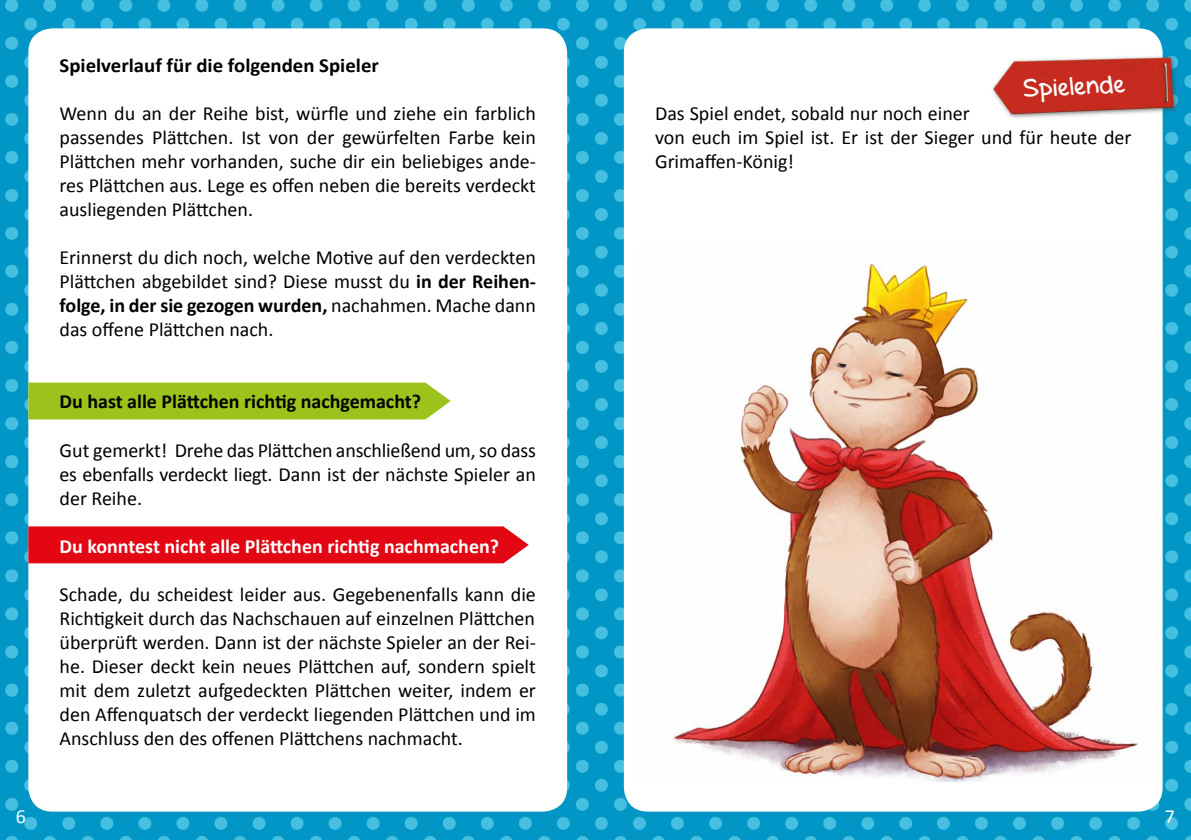
<style>
.page{position:relative;width:1191px;height:840px;background:#fff}
.page>*{position:absolute;margin:0;border:0;box-sizing:border-box;transform-origin:0 0}
.t1{font:24px "Set Firetothe Rain";color:#fff}
.t2{font:20px/24px "Calibri";color:#000;text-align:justify}
.t3{font:700 20px "Calibri";color:#fff}
.t4{font:700 20px "Calibri";color:#000}
.t5{font:700 20px "Calibri";color:#000;scale:1.04 1}
.t6{font:20px "Calibri";color:#fff}
.s1{font-weight:700}
</style>
<div class="page">
<img style="left:0;top:0;width:1191px;height:839px">
<div style="left:28px;top:28px;width:539px;height:783px;background:#fff;border-radius:24px"></div>
<div style="left:624px;top:28px;width:538px;height:783px;background:#fff;border-radius:24px"></div>
<img style="left:673px;top:260px;width:465px;height:520px">
<img style="left:992px;top:45px;width:199px;height:74px">
<div style="left:28px;top:526px;width:501px;height:37px;background:#e30613"></div>
<div style="left:28px;top:382px;width:423px;height:37px;background:#9bc31c"></div>
<p class="t5" style="left:60px;top:53px;width:308px">Spielverlauf für die folgenden Spieler</p>
<p class="t2" style="left:60px;top:101px;width:478px">Wenn du an der Reihe bist, würfle und ziehe ein farblich passendes Plättchen. Ist von der gewürfelten Farbe kein Plättchen mehr vorhanden, suche dir ein beliebiges ande&shy;res Plättchen aus. Lege es offen neben die bereits verdeckt ausliegenden Plättchen.</p>
<p class="t2" style="left:60px;top:245px;width:478px">Erinnerst du dich noch, welche Motive auf den verdeckten Plättchen abgebildet sind? Diese musst du <span class="s1">in der Reihen&shy;folge, in der sie gezogen wurden,</span> nachahmen. Mache dann das offene Plättchen nach.</p>
<p class="t4" style="left:60px;top:389px;width:363px">Du hast alle Plättchen richtig nachgemacht?</p>
<p class="t2" style="left:60px;top:437px;width:478px">Gut gemerkt! Drehe das Plättchen anschließend um, so dass es ebenfalls verdeckt liegt. Dann ist der nächste Spieler an der Reihe.</p>
<p class="t3" style="left:60px;top:533px;width:441px">Du konntest nicht alle Plättchen richtig nachmachen?</p>
<p class="t2" style="left:60px;top:581px;width:478px">Schade, du scheidest leider aus. Gegebenenfalls kann die Richtigkeit durch das Nachschauen auf einzelnen Plättchen überprüft werden. Dann ist der nächste Spieler an der Rei&shy;he. Dieser deckt kein neues Plättchen auf, sondern spielt mit dem zuletzt aufgedeckten Plättchen weiter, indem er den Affenquatsch der verdeckt liegenden Plättchen und im Anschluss den des offenen Plättchens nachmacht.</p>
<p class="t1" style="left:1023px;top:74px;width:103px;rotate:-2deg">Spielende</p>
<p class="t2" style="left:655px;top:101px;width:478px;text-align:left">Das Spiel endet, sobald nur noch einer<br>von euch im Spiel ist. Er ist der Sieger und für heute der<br>Grimaffen-König!</p>
<p class="t6" style="left:16px;top:803px;width:12px">6</p>
<p class="t6" style="left:1164px;top:803px;width:12px">7</p>
</div>
